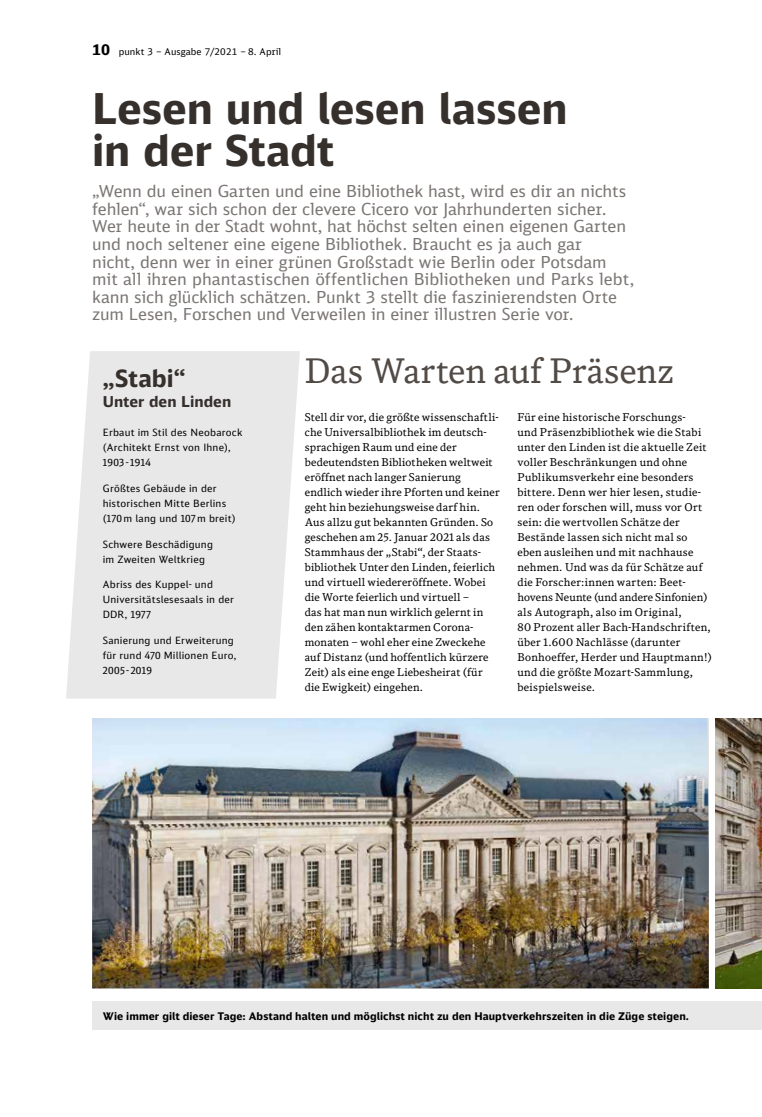
<style>
.page{position:relative;width:762px;height:1117px;background:#fff}
.page>*{position:absolute;margin:0;border:0;box-sizing:border-box;transform-origin:0 0}
.t1{font:700 42.5px/42.5px "DB Sans Alternate";letter-spacing:-.005em;color:#36302d}
.t2{font:33.75px "DB News";letter-spacing:.005em;color:#514a45}
.t3{font:700 23.75px "DB Sans Alternate";color:#36302d}
.t4{font:16.5px/17.6px "DB Sans";letter-spacing:-.005em;color:#7b7674}
.t5{font:700 15px "DB Sans Alternate";color:#36302d}
.t6{font:10.75px/15px "DB News";letter-spacing:.02em;color:#000}
.t7{font:700 10.5px "DB Sans Alternate";letter-spacing:.005em;color:#000}
.t8{font:10px/15px "DB Sans Alternate";letter-spacing:.025em;color:#000}
.t9{font:9.38px "DB Sans";letter-spacing:.01em;color:#000}
.s1{font-weight:700;font-size:15px}
</style>
<div class="page">
<svg style="left:66px;top:351px;width:234px;height:347px;background:#ebeaea"></svg>
<img style="left:92px;top:718px;width:617px;height:270px">
<img style="left:716px;top:718px;width:46px;height:270px">
<div style="left:92px;top:1001px;width:670px;height:28px;background:#e9e8e8"></div>
<p class="t9" style="left:92px;top:46px;width:191px"><span class="s1">10</span> punkt 3 – Ausgabe 7/2021 – 8. April</p>
<p class="t1" style="left:92px;top:86px;width:477px">Lesen und lesen lassen in der Stadt</p>
<p class="t4" style="left:92px;top:182px;width:544px">„Wenn du einen Garten und eine Bibliothek hast, wird es dir an nichts fehlen“, war sich schon der clevere Cicero vor Jahrhunderten sicher.<br>Wer heute in der Stadt wohnt, hat höchst selten einen eigenen Garten und noch seltener eine eigene Bibliothek. Braucht es ja auch gar<br>nicht, denn wer in einer grünen Großstadt wie Berlin oder Potsdam mit all ihren phantastischen öffentlichen Bibliotheken und Parks lebt, kann sich glücklich schätzen. Punkt 3 stellt die faszinierendsten Orte zum Lesen, Forschen und Verweilen in einer illustren Serie vor.</p>
<p class="t3" style="left:103px;top:363px;width:84px">„Stabi“</p>
<p class="t5" style="left:103px;top:392px;width:130px">Unter den Linden</p>
<p class="t8" style="left:103px;top:425px;width:141px">Erbaut im Stil des Neobarock (Architekt Ernst von Ihne),<br>1903 - 1914</p>
<p class="t8" style="left:103px;top:480px;width:134px">Größtes Gebäude in der historischen Mitte Berlins (170m lang und 107m breit)</p>
<p class="t8" style="left:103px;top:536px;width:112px">Schwere Beschädigung im Zweiten Weltkrieg</p>
<p class="t8" style="left:103px;top:577px;width:133px">Abriss des Kuppel- und<br>Universitätslesesaals in der<br>DDR, 1977</p>
<p class="t8" style="left:103px;top:632px;width:135px">Sanierung und Erweiterung für rund 470 Millionen Euro,<br>2005 - 2019</p>
<p class="t2" style="left:305px;top:350px;width:371px">Das Warten auf Präsenz</p>
<p class="t6" style="left:305px;top:409px;width:196px">Stell dir vor, die größte wissenschaftli&shy;che Universalbibliothek im deutsch&shy;sprachigen Raum und eine der bedeutendsten Bibliotheken weltweit eröffnet nach langer Sanierung endlich wieder ihre Pforten und keiner geht hin beziehungsweise darf hin.<br>Aus allzu gut bekannten Gründen. So geschehen am 25. Januar 2021 als das Stammhaus der „Stabi“, der Staats&shy;bibliothek Unter den Linden, feierlich und virtuell wiedereröffnete. Wobei die Worte feierlich und virtuell –<br>das hat man nun wirklich gelernt in den zähen kontaktarmen Corona&shy;monaten – wohl eher eine Zweckehe auf Distanz (und hoffentlich kürzere Zeit) als eine enge Liebesheirat (für die Ewigkeit) eingehen.</p>
<p class="t6" style="left:517px;top:409px;width:196px">Für eine historische Forschungs-<br>und Präsenzbibliothek wie die Stabi unter den Linden ist die aktuelle Zeit voller Beschränkungen und ohne Publikumsverkehr eine besonders bittere. Denn wer hier lesen, studie&shy;ren oder forschen will, muss vor Ort sein: die wertvollen Schätze der Bestände lassen sich nicht mal so eben ausleihen und mit nachhause nehmen. Und was da für Schätze auf die Forscher:innen warten: Beet&shy;hovens Neunte (und andere Sinfonien) als Autograph, also im Original,<br>80 Prozent aller Bach-Handschriften, über 1.600 Nachlässe (darunter Bonhoeffer, Herder und Hauptmann!) und die größte Mozart-Sammlung, beispielsweise.</p>
<p class="t7" style="left:103px;top:1009px;width:588px">Wie immer gilt dieser Tage: Abstand halten und möglichst nicht zu den Hauptverkehrszeiten in die Züge steigen.</p>
</div>
